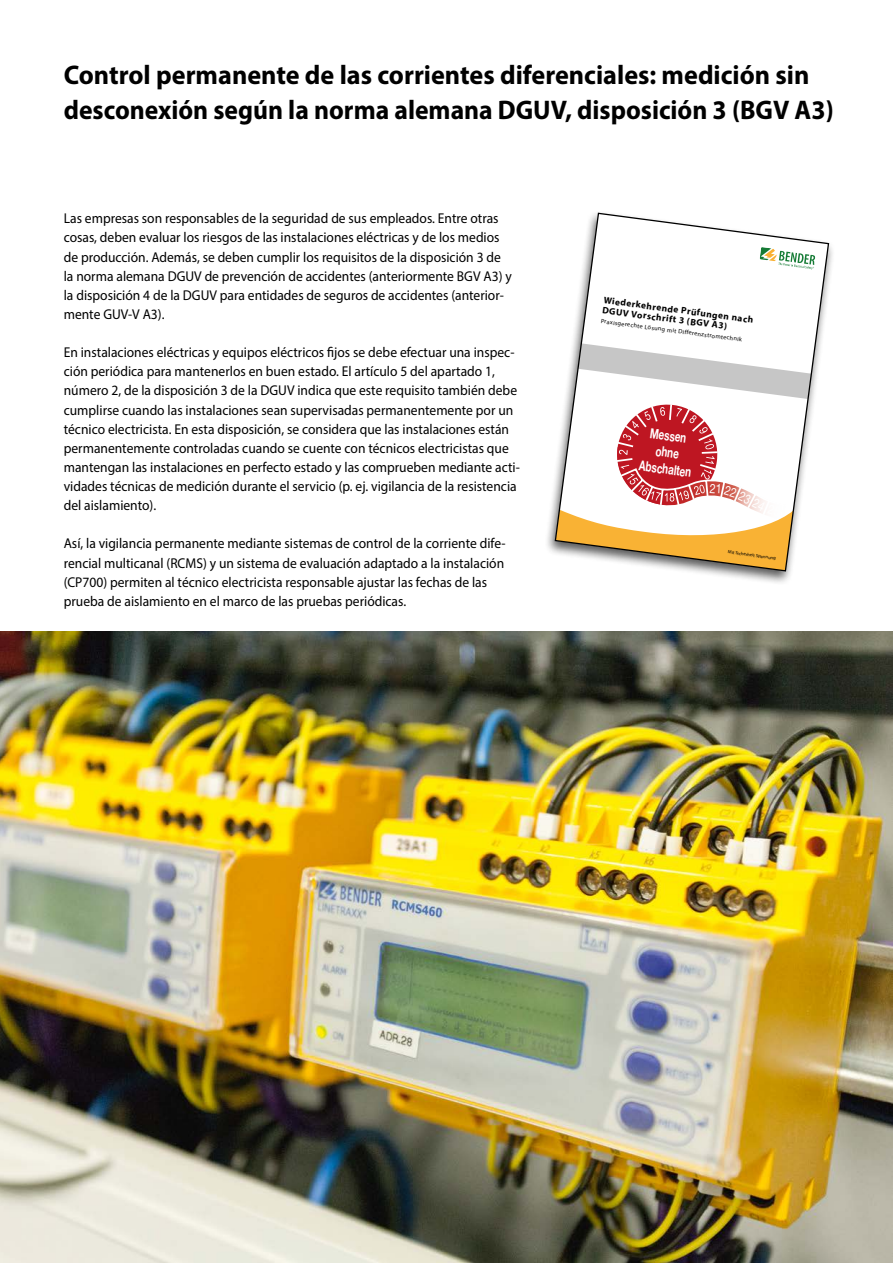
<style>
.page{position:relative;width:893px;height:1263px;background:#fff}
.page>*{position:absolute;margin:0;border:0;box-sizing:border-box;transform-origin:0 0}
.t1{font:700 27px/34.5px "Myriad Pro";color:#000}
.t2{font:14.25px/19.2px "Myriad Pro";color:#000;scale:.95 1}
.t3{font:700 13.95px/16.6px "Helvetica Neue LT Pro";color:#fff;text-align:center;scale:.71 1}
.t4{font:13.05px "Helvetica Neue LT Pro";color:#fff;scale:.83 1}
.t5{font:700 9.3px/10.1px "Myriad Pro";color:#000}
.t6{font:6.3px "Myriad Pro";color:#000}
.t7{font:4.65px "Myriad Pro";color:#000}
</style>
<div class="page">
<img style="left:0;top:631px;width:893px;height:632px">
<div style="left:544px;top:210px;width:292px;height:376px;background:#000;opacity:.65"></div>
<svg style="left:554px;top:212px;width:276px;height:360px"></svg>
<svg style="left:555px;top:343px;width:256px;height:228px"></svg>
<h1 class="t1" style="left:64px;top:57px;width:771px">Control permanente de las corrientes diferenciales: medición sin desconexión según la norma alemana DGUV, disposición 3 (BGV A3)</h1>
<p class="t2" style="left:64px;top:209px;width:473px">Las empresas son responsables de la seguridad de sus empleados. Entre otras cosas, deben evaluar los riesgos de las instalaciones eléctricas y de los medios de producción. Además, se deben cumplir los requisitos de la disposición 3 de la norma alemana DGUV de prevención de accidentes (anteriormente BGV A3) y la disposición 4 de la DGUV para entidades de seguros de accidentes (anterior&shy;mente GUV-V A3).</p>
<p class="t2" style="left:64px;top:343px;width:482px">En instalaciones eléctricas y equipos eléctricos fijos se debe efectuar una inspec&shy;ción periódica para mantenerlos en buen estado. El artículo 5 del apartado 1, número 2, de la disposición 3 de la DGUV indica que este requisito también debe cumplirse cuando las instalaciones sean supervisadas permanentemente por un técnico electricista. En esta disposición, se considera que las instalaciones están permanentemente controladas cuando se cuente con técnicos electricistas que mantengan las instalaciones en perfecto estado y las comprueben mediante acti&shy;vidades técnicas de medición durante el servicio (p. ej. vigilancia de la resistencia del aislamiento).</p>
<p class="t2" style="left:64px;top:534px;width:467px">Así, la vigilancia permanente mediante sistemas de control de la corriente dife&shy;rencial multicanal (RCMS) y un sistema de evaluación adaptado a la instalación (CP700) permiten al técnico electricista responsable ajustar las fechas de las prueba de aislamiento en el marco de las pruebas periódicas.</p>
<p class="t5" style="left:605px;top:294px;width:152px;rotate:8deg">Wiederkehrende Prüfungen nach<br>DGUV Vorschrift 3 (BGV A3)</p>
<p class="t6" style="left:602px;top:316px;width:144px;rotate:8deg">Praxisgerechte Lösung mit Differenzstromtechnik</p>
<p class="t3" style="left:645px;top:424px;width:76px;rotate:8deg">Messen ohne<br>Abschalten</p>
<p class="t4" style="left:743px;top:488px;width:35px;rotate:26deg">23 24</p>
<p class="t7" style="left:728px;top:549px;width:50px;rotate:7deg">Mit Sicherheit Spannung</p>
</div>
